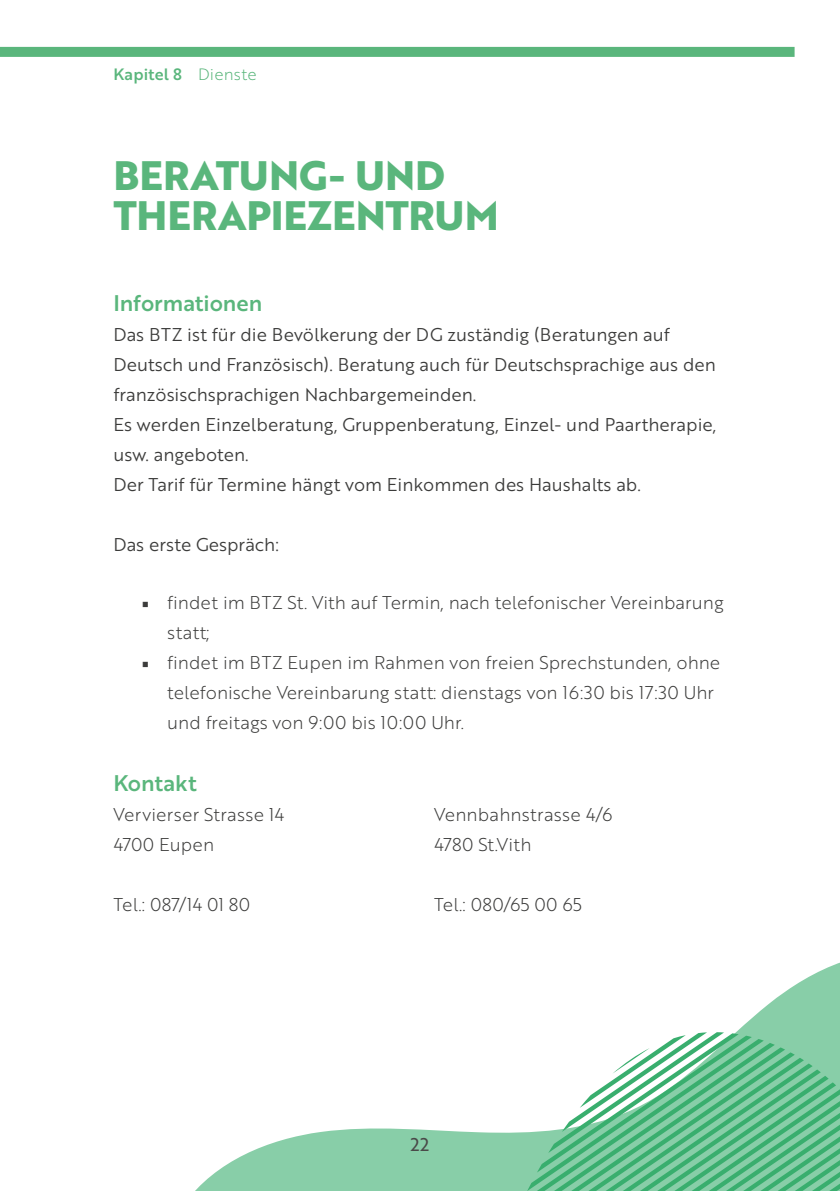
<style>
.page{position:relative;width:840px;height:1191px;background:#fff}
.page>*{position:absolute;margin:0;border:0;box-sizing:border-box;transform-origin:0 0}
.t1{font:700 40px/40px "Brother 1816 Extra";color:#5ab67c}
.t2{font:22px "Brother 1816 Medium";color:#5ab67c}
.t3{font:18px/30px "Brother 1816 Book";color:#3c3c3b}
.t4{font:18px/30px "Brother 1816 Light";color:#3c3c3b}
.t5{font:18px "Brother 1816 Regular";color:#4a4a49}
.t6{font:16px "Brother 1816 Medium";letter-spacing:.01em;color:#5ab67c}
.s1{font-family:"Brother 1816 Light"}
.s2{font-family:"Minion Pro"}
</style>
<div class="page">
<svg style="left:195px;top:963px;width:644px;height:228px"></svg>
<svg style="left:361px;top:1032px;width:478px;height:159px"></svg>
<div style="left:0;top:47px;width:794px;height:10px;background:#5ab67c"></div>
<p class="t6" style="left:113px;top:62px;width:145px">Kapitel 8 <span class="s1">Dienste</span></p>
<h1 class="t1" style="left:113px;top:155px;width:386px">BERATUNG- UND<br>THERAPIEZENTRUM</h1>
<p class="t2" style="left:113px;top:286px;width:150px">Informationen</p>
<p class="t3" style="left:113px;top:318px;width:604px">Das BTZ ist für die Bevölkerung der DG zuständig (Beratungen auf Deutsch und Französisch). Beratung auch für Deutschsprachige aus den französischsprachigen Nachbargemeinden.<br>Es werden Einzelberatung, Gruppenberatung, Einzel- und Paartherapie, usw. angeboten.<br>Der Tarif für Termine hängt vom Einkommen des Haushalts ab.</p>
<p class="t3" style="left:113px;top:528px;width:167px">Das erste Gespräch:</p>
<p class="t4" style="left:167px;top:587px;width:557px;text-indent:-25px"><span class="s2">■</span> findet im BTZ St. Vith auf Termin, nach telefonischer Vereinbarung statt;</p>
<p class="t4" style="left:167px;top:647px;width:554px;text-indent:-25px"><span class="s2">■</span> findet im BTZ Eupen im Rahmen von freien Sprechstunden, ohne telefonische Vereinbarung statt: dienstags von 16:30 bis 17:30 Uhr und freitags von 9:00 bis 10:00 Uhr.</p>
<p class="t2" style="left:113px;top:766px;width:85px">Kontakt</p>
<p class="t4" style="left:113px;top:798px;width:172px">Vervierser Strasse 14<br>4700 Eupen</p>
<p class="t4" style="left:113px;top:888px;width:138px">Tel.: 087/14 01 80</p>
<p class="t4" style="left:434px;top:798px;width:180px">Vennbahnstrasse 4/6<br>4780 St.Vith</p>
<p class="t4" style="left:434px;top:888px;width:149px">Tel.: 080/65 00 65</p>
<p class="t5" style="left:410px;top:1131px;width:20px">22</p>
</div>
